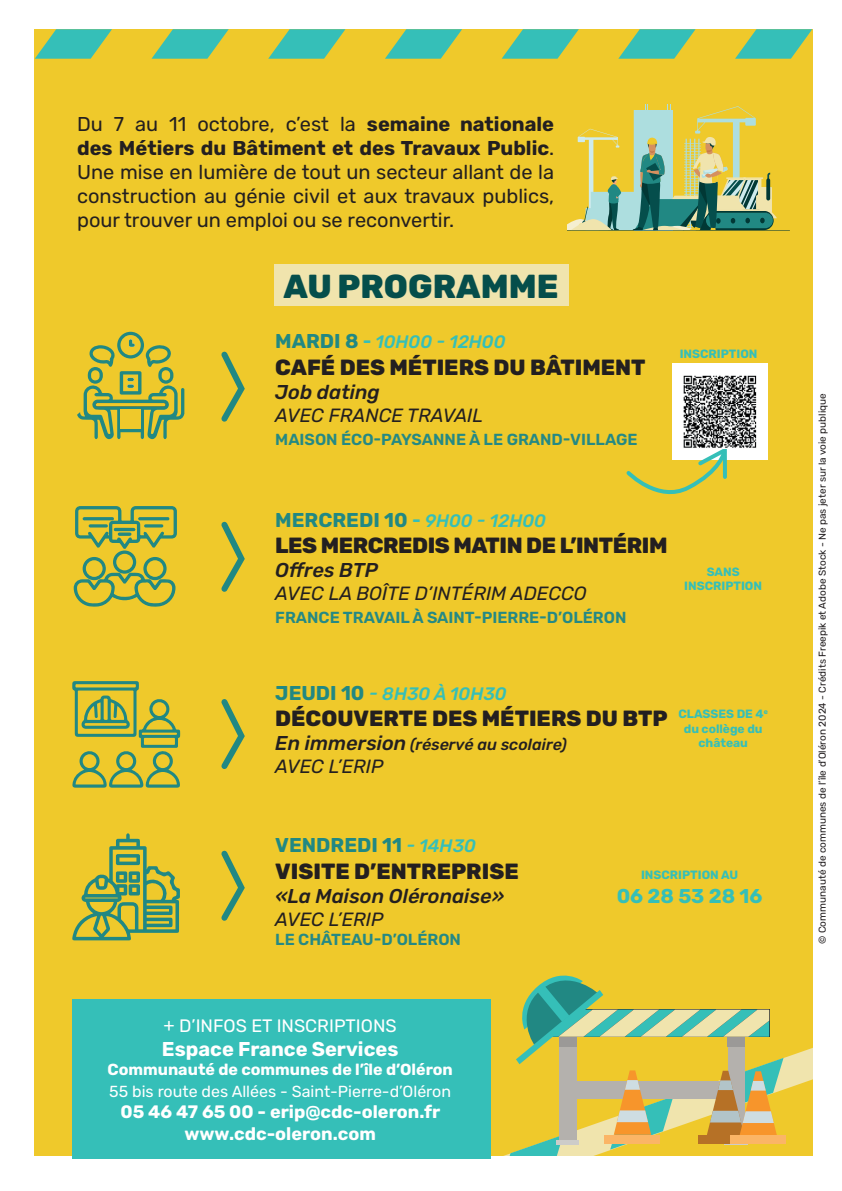
<style>
.page{position:relative;width:842px;height:1191px;background:#fff}
.page>*{position:absolute;margin:0;border:0;box-sizing:border-box;transform-origin:0 0}
.t1{font:800 33.2px "Rubik";color:#054e4b}
.t2{font:800 22px "Rubik";color:#231f20}
.t3{font:800 22px "Rubik";letter-spacing:-.02em;color:#231f20}
.t4{font:20px/24px "Rubik";color:#231f20;text-align:justify}
.t5{font:italic 500 20px "Rubik";color:#231f20}
.t6{font:700 20px "Rubik";color:#218883}
.t7{font:700 20px "Rubik";color:#fff}
.t8{font:700 20px "Rubik";color:#35bfb8}
.t9{font:italic 19.2px "Rubik";color:#231f20}
.t10{font:700 18px/21.6px "Rubik";color:#fff;text-align:center}
.t11{font:italic 500 18px "Rubik";color:#35bfb8}
.t12{font:18px "Rubik";color:#fff}
.t13{font:600 16px "Rubik";color:#258984}
.t14{font:16px "Rubik";color:#fff}
.t15{font:700 16px "Rubik";color:#fff}
.t16{font:italic 500 16px "Rubik";color:#231f20}
.t17{font:700 12px/14.4px "Rubik";color:#35bfb8;text-align:center}
.t18{font:10px "Rubik";color:#231f20}
.s1{font-weight:700}
.s2{font-weight:700;font-style:normal;font-size:20px;color:#218883}
.s3{font-weight:700;font-style:normal}
.s4{font-size:18px;color:#35bfb8}
.s5{font-weight:500;font-style:italic;font-size:18px;color:#35bfb8}
.s6{font-size:20px}
</style>
<div class="page">
<div style="left:34px;top:30px;width:778px;height:1128px;background:#efc92b"></div>
<svg style="left:491px;top:1037px;width:322px;height:120px"></svg>
<div style="left:274px;top:264px;width:294px;height:41px;background:#f0e4ad"></div>
<svg style="left:567px;top:104px;width:223px;height:127px"></svg>
<svg style="left:35px;top:29px;width:77px;height:30px"></svg>
<svg style="left:152px;top:29px;width:77px;height:30px"></svg>
<svg style="left:268px;top:29px;width:77px;height:30px"></svg>
<svg style="left:385px;top:29px;width:77px;height:30px"></svg>
<svg style="left:502px;top:29px;width:77px;height:30px"></svg>
<svg style="left:618px;top:29px;width:77px;height:30px"></svg>
<svg style="left:735px;top:29px;width:77px;height:30px"></svg>
<svg style="left:221px;top:351px;width:24px;height:71px"></svg>
<svg style="left:221px;top:521px;width:24px;height:71px"></svg>
<svg style="left:74px;top:332px;width:110px;height:275px"></svg>
<svg style="left:221px;top:699px;width:24px;height:70px"></svg>
<svg style="left:72px;top:681px;width:108px;height:106px"></svg>
<div style="left:672px;top:363px;width:95px;height:96px;background:#fff"></div>
<svg style="left:626px;top:449px;width:103px;height:46px"></svg>
<svg style="left:221px;top:850px;width:24px;height:71px"></svg>
<svg style="left:72px;top:833px;width:108px;height:107px"></svg>
<div style="left:0;top:1157px;width:842px;height:34px;background:#fff"></div>
<div style="left:731px;top:1135px;width:55px;height:9px;background:#fbb566"></div>
<div style="left:72px;top:999px;width:419px;height:159px;background:#35bfb8"></div>
<svg style="left:500px;top:975px;width:283px;height:182px"></svg>
<img style="left:683px;top:375px;width:73px;height:73px">
<p class="t4" style="left:77px;top:112px;width:479px">Du 7 au 11 octobre, c’est la <span class="s1">semaine nationale des Métiers du Bâtiment et des Travaux Public</span>.<br>Une mise en lumière de tout un secteur allant de la construction au génie civil et aux travaux publics, pour trouver un emploi ou se reconvertir.</p>
<h1 class="t1" style="left:284px;top:267px;width:276px">AU PROGRAMME</h1>
<p class="t11" style="left:275px;top:332px;width:232px"><span class="s2">MARDI 8</span> <span class="s3">-</span> 10H00 - 12H00</p>
<p class="t2" style="left:275px;top:354px;width:372px">CAFÉ DES MÉTIERS DU BÂTIMENT</p>
<p class="t5" style="left:275px;top:381px;width:106px">Job dating</p>
<p class="t9" style="left:275px;top:404px;width:209px">AVEC FRANCE TRAVAIL</p>
<p class="t13" style="left:275px;top:430px;width:364px">MAISON ÉCO-PAYSANNE À LE GRAND-VILLAGE</p>
<p class="t17" style="left:680px;top:347px;width:79px">INSCRIPTION</p>
<p class="t6" style="left:275px;top:508px;width:272px">MERCREDI 10 <span class="s4">-</span> <span class="s5">9H00 - 12H00</span></p>
<p class="t3" style="left:275px;top:532px;width:394px">LES MERCREDIS MATIN DE L’INTÉRIM</p>
<p class="t5" style="left:275px;top:559px;width:104px">Offres BTP</p>
<p class="t9" style="left:275px;top:583px;width:313px">AVEC LA BOÎTE D’INTÉRIM ADECCO</p>
<p class="t13" style="left:275px;top:608px;width:353px">FRANCE TRAVAIL À SAINT-PIERRE-D’OLÉRON</p>
<p class="t17" style="left:684px;top:564px;width:79px">SANS<br>INSCRIPTION</p>
<p class="t11" style="left:275px;top:683px;width:233px"><span class="s2">JEUDI 10</span> - 8H30 À 10H30</p>
<p class="t2" style="left:275px;top:705px;width:394px">DÉCOUVERTE DES MÉTIERS DU BTP</p>
<p class="t16" style="left:275px;top:736px;width:293px"><span class="s6">En immersion</span> (réservé au scolaire)</p>
<p class="t9" style="left:275px;top:756px;width:110px">AVEC L’ERIP</p>
<p class="t17" style="left:678px;top:707px;width:91px">CLASSES DE 4<sup>e </sup>du collège du château</p>
<p class="t6" style="left:275px;top:834px;width:202px">VENDREDI 11 <span class="s5">- 14H30</span></p>
<p class="t2" style="left:275px;top:858px;width:245px">VISITE D’ENTREPRISE</p>
<p class="t5" style="left:275px;top:884px;width:230px">«La Maison Oléronaise»</p>
<p class="t9" style="left:275px;top:908px;width:110px">AVEC L’ERIP</p>
<p class="t13" style="left:275px;top:930px;width:187px">LE CHÂTEAU-D’OLÉRON</p>
<p class="t12" style="left:164px;top:1015px;width:235px">+ D’INFOS ET INSCRIPTIONS</p>
<p class="t7" style="left:162px;top:1038px;width:238px">Espace France Services</p>
<p class="t15" style="left:107px;top:1060px;width:347px">Communauté de communes de l’île d’Oléron</p>
<p class="t14" style="left:109px;top:1082px;width:343px">55 bis route des Allées - Saint-Pierre-d’Oléron</p>
<p class="t10" style="left:121px;top:1101px;width:321px">05 46 47 65 00 - erip@cdc-oleron.fr www.cdc-oleron.com</p>
<p class="t17" style="left:641px;top:868px;width:99px">INSCRIPTION AU</p>
<p class="t8" style="left:617px;top:885px;width:147px">06 28 53 28 16</p>
<p class="t18" style="left:817px;top:944px;width:552px;rotate:-90deg">© Communauté de communes de l’île d’Oléron 2024 - Crédits Freepik et Adobe Stock - Ne pas jeter sur la voie publique</p>
</div>
